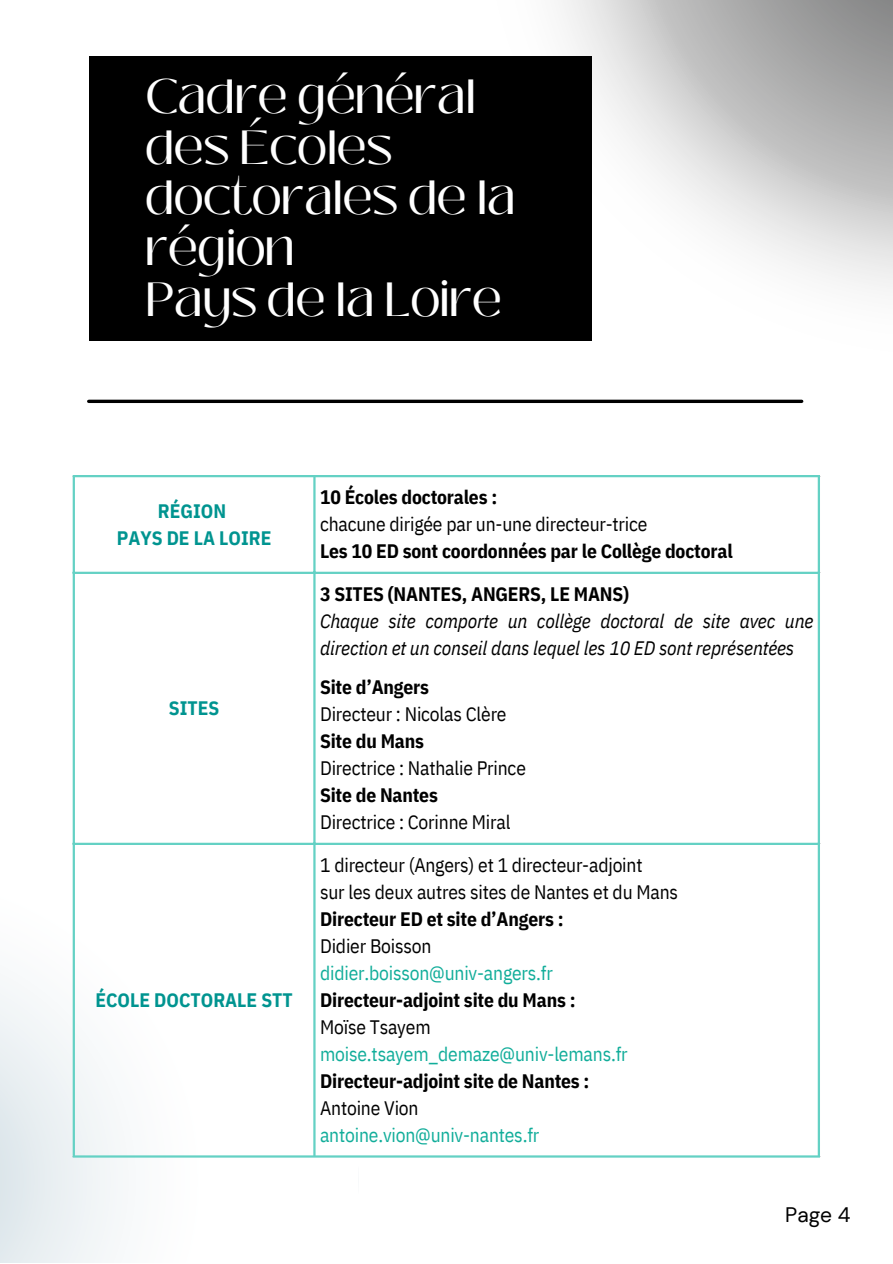
<style>
.page{position:relative;width:893px;height:1264px;background:#fff}
.page>*{position:absolute;margin:0;border:0;box-sizing:border-box;transform-origin:0 0}
.t1{font:47.85px/50.6px "Black Mango";letter-spacing:-.015em;color:#fff}
.t2{font:21px "DM Sans";color:#000}
.t3{font:19.5px "IBM Plex Sans Cond";letter-spacing:-.01em;color:#000}
.t4{font:700 19.5px "IBM Plex Sans Cond";letter-spacing:-.01em;color:#000}
.t5{font:italic 19.5px/27px "IBM Plex Sans Cond";letter-spacing:-.01em;color:#000}
.t6{font:19.5px "IBM Plex Sans Cond";letter-spacing:-.01em;color:#11ad9a}
.t7{font:700 19.5px "IBM Plex Sans Cond";color:#009490}
</style>
<div class="page">
<svg style="left:0;top:718px;width:358px;height:544px"></svg>
<svg style="left:484px;top:0;width:408px;height:341px"></svg>
<div style="left:89px;top:56px;width:503px;height:284px;background:#000"></div>
<svg style="left:89px;top:399px;width:712px;height:4px;background:#2a2a2a"></svg>
<hr style="left:73px;top:477px;width:2px;height:678px;background:#64d1c4">
<hr style="left:313px;top:477px;width:2px;height:678px;background:#64d1c4">
<hr style="left:817px;top:477px;width:2px;height:678px;background:#64d1c4">
<hr style="left:73px;top:475px;width:746px;height:2px;background:#64d1c4">
<hr style="left:73px;top:571px;width:746px;height:3px;background:#64d1c4">
<hr style="left:73px;top:842px;width:746px;height:3px;background:#64d1c4">
<hr style="left:73px;top:1155px;width:746px;height:2px;background:#64d1c4">
<p class="t1" style="left:145px;top:72px;width:372px">Cadre général des Écoles doctorales de la région</p>
<p class="t1" style="left:145px;top:274px;width:358px">Pays de la Loire</p>
<p class="t7" style="left:158px;top:498px;width:70px">RÉGION</p>
<p class="t7" style="left:117px;top:524px;width:156px">PAYS DE LA LOIRE</p>
<p class="t7" style="left:169px;top:695px;width:52px">SITES</p>
<p class="t7" style="left:95px;top:986px;width:199px">ÉCOLE DOCTORALE STT</p>
<p class="t4" style="left:320px;top:484px;width:179px">10 Écoles doctorales :</p>
<p class="t3" style="left:320px;top:511px;width:329px">chacune dirigée par un-une directeur-trice</p>
<p class="t4" style="left:320px;top:538px;width:414px">Les 10 ED sont coordonnées par le Collège doctoral</p>
<p class="t4" style="left:320px;top:581px;width:310px">3 SITES (NANTES, ANGERS, LE MANS)</p>
<p class="t5" style="left:320px;top:607px;width:495px">Chaque site comporte un collège doctoral de site avec une direction et un conseil dans lequel les 10 ED sont représentées</p>
<p class="t4" style="left:320px;top:674px;width:110px">Site d’Angers</p>
<p class="t3" style="left:320px;top:701px;width:188px">Directeur : Nicolas Clère</p>
<p class="t4" style="left:320px;top:728px;width:105px">Site du Mans</p>
<p class="t3" style="left:320px;top:755px;width:207px">Directrice : Nathalie Prince</p>
<p class="t4" style="left:320px;top:782px;width:119px">Site de Nantes</p>
<p class="t3" style="left:320px;top:808px;width:192px">Directrice : Corinne Miral</p>
<p class="t3" style="left:320px;top:852px;width:324px">1 directeur (Angers) et 1 directeur-adjoint</p>
<p class="t3" style="left:320px;top:879px;width:359px">sur les deux autres sites de Nantes et du Mans</p>
<p class="t4" style="left:320px;top:906px;width:245px">Directeur ED et site d’Angers :</p>
<p class="t3" style="left:320px;top:933px;width:113px">Didier Boisson</p>
<p class="t6" style="left:320px;top:959px;width:234px">didier.boisson@univ-angers.fr</p>
<p class="t4" style="left:320px;top:986px;width:257px">Directeur-adjoint site du Mans :</p>
<p class="t3" style="left:320px;top:1013px;width:112px">Moïse Tsayem</p>
<p class="t6" style="left:320px;top:1040px;width:309px">moise.tsayem_demaze@univ-lemans.fr</p>
<p class="t4" style="left:320px;top:1067px;width:271px">Directeur-adjoint site de Nantes :</p>
<p class="t3" style="left:320px;top:1094px;width:100px">Antoine Vion</p>
<p class="t6" style="left:320px;top:1121px;width:221px">antoine.vion@univ-nantes.fr</p>
<p class="t2" style="left:785px;top:1201px;width:67px">Page 4</p>
</div>
